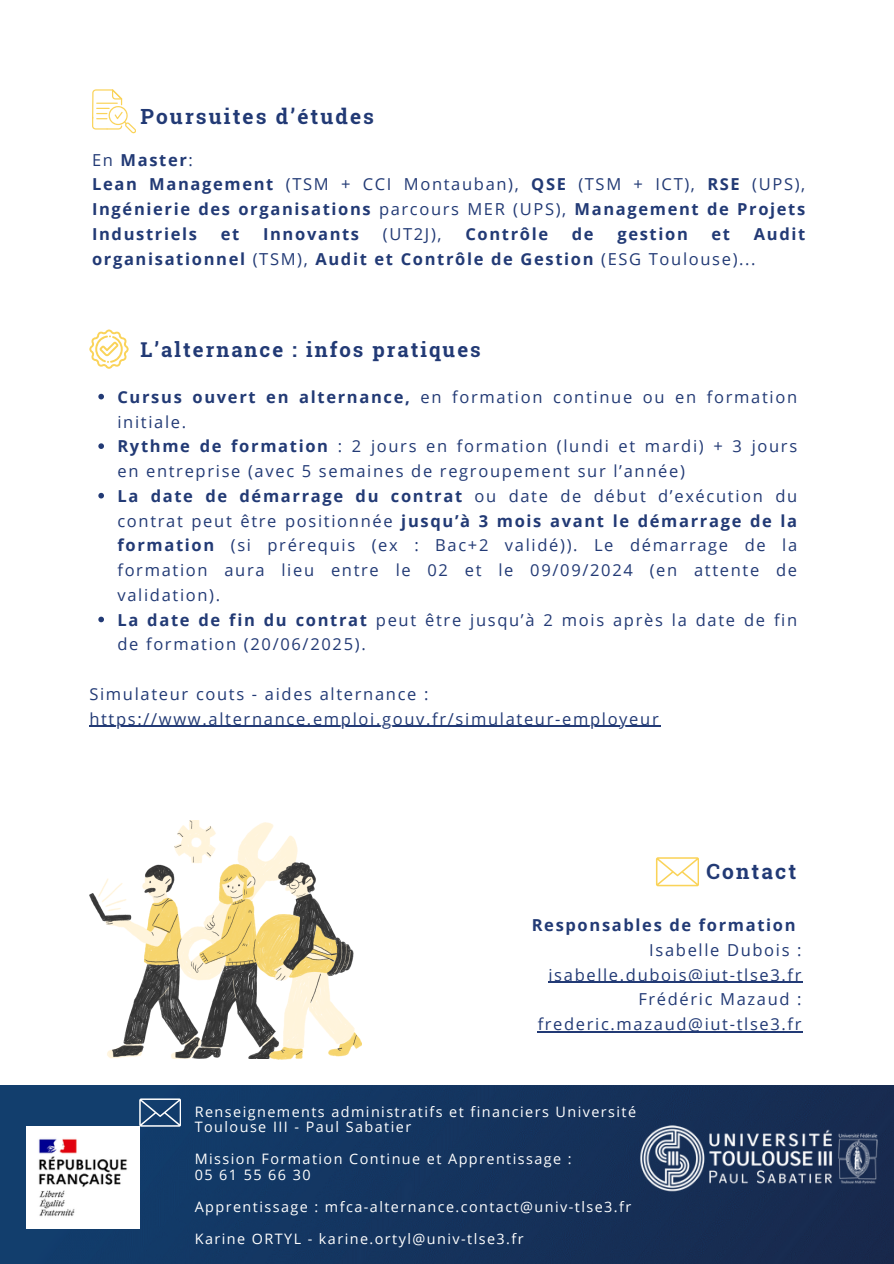
<style>
.page{position:relative;width:894px;height:1264px;background:#fff}
.page>*{position:absolute;margin:0;border:0;box-sizing:border-box;transform-origin:0 0}
.t1{font:700 21px "Roboto Slab";letter-spacing:.1em;color:#223a75}
.t2{font:700 20.85px "Roboto Slab";letter-spacing:.1em;color:#223a75}
.t3{font:700 20.4px "Roboto Slab";letter-spacing:.1em;color:#223a75}
.t4{font:16.5px/24.8px "Open Sans";letter-spacing:.1em;color:#223a75}
.t5{font:700 16.5px/24.8px "Open Sans";letter-spacing:.1em;color:#223a75}
.t6{font:14.4px/15.9px "Open Sans";letter-spacing:.1em;color:#fff}
.t7{font:700 11.85px "Open Sans";letter-spacing:.1em;color:#fff}
.s1{font-weight:400}
.s2{font-weight:700}
</style>
<div class="page">
<img style="left:0;top:1085px;width:893px;height:178px">
<svg style="left:139px;top:1098px;width:42px;height:28px"></svg>
<img style="left:27px;top:1126px;width:112px;height:101px">
<img style="left:630px;top:1110px;width:259px;height:94px">
<svg style="left:89px;top:329px;width:40px;height:40px"></svg>
<svg style="left:656px;top:857px;width:42px;height:29px"></svg>
<svg style="left:92px;top:89px;width:44px;height:44px"></svg>
<svg style="left:98px;top:394px;width:6px;height:5px"></svg>
<svg style="left:98px;top:443px;width:6px;height:6px"></svg>
<svg style="left:98px;top:493px;width:6px;height:5px"></svg>
<svg style="left:98px;top:616px;width:6px;height:6px"></svg>
<hr style="left:89px;top:725px;width:571px;height:2px;background:#223a75">
<svg style="left:89px;top:820px;width:273px;height:238px"></svg>
<hr style="left:548px;top:981px;width:255px;height:1px;background:#223a75">
<hr style="left:537px;top:1031px;width:266px;height:1px;background:#223a75">
<p class="t2" style="left:140px;top:102px;width:235px">Poursuites d’études</p>
<p class="t5" style="left:92px;top:147px;width:714px"><span class="s1">En</span> Master<span class="s1">:<br></span>Lean Management <span class="s1">(TSM + CCI Montauban),</span> QSE <span class="s1">(TSM + ICT),</span> RSE <span class="s1">(UPS), </span>Ingénierie des organisations <span class="s1">parcours MER (UPS),</span> Management de Projets Industriels</p>
<p class="t5" style="left:221px;top:221px;width:20px">et</p>
<p class="t5" style="left:263px;top:221px;width:98px">Innovants</p>
<p class="t4" style="left:383px;top:221px;width:60px">(UT2J),</p>
<p class="t5" style="left:465px;top:221px;width:84px">Contrôle</p>
<p class="t5" style="left:571px;top:221px;width:23px">de</p>
<p class="t5" style="left:617px;top:221px;width:72px">gestion</p>
<p class="t5" style="left:711px;top:221px;width:20px">et</p>
<p class="t5" style="left:92px;top:221px;width:714px;text-indent:661px">Audit organisationnel <span class="s1">(TSM),</span> Audit et Contrôle de Gestion <span class="s1">(ESG Toulouse)...</span></p>
<p class="t3" style="left:140px;top:335px;width:341px">L’alternance : infos pratiques</p>
<p class="t4" style="left:117px;top:384px;width:681px"><span class="s2">Cursus ouvert en alternance,</span> en formation continue ou en formation initiale.<br><span class="s2">Rythme de formation</span> : 2 jours en formation (lundi et mardi) + 3 jours en entreprise (avec 5 semaines de regroupement sur l’année)<br><span class="s2">La date de démarrage du contrat</span> ou date de début d’exécution du contrat peut être positionnée <span class="s2">jusqu’à 3 mois avant le démarrage de la formation</span> (si prérequis (ex : Bac+2 validé)). Le démarrage de la formation aura lieu entre le 02 et le 09/09/2024 (en attente de validation).<br><span class="s2">La date de fin du contrat</span> peut être jusqu’à 2 mois après la date de fin de formation (20/06/2025).</p>
<p class="t4" style="left:89px;top:681px;width:570px">Simulateur couts - aides alternance : https://www.alternance.emploi.gouv.fr/simulateur-employeur</p>
<p class="t1" style="left:706px;top:856px;width:91px">Contact</p>
<p class="t5" style="left:531px;top:912px;width:265px">Responsables de formation</p>
<p class="t4" style="left:537px;top:937px;width:265px;text-align:right">Isabelle Dubois : isabelle.dubois@iut-tlse3.fr<br>Frédéric Mazaud : frederic.mazaud@iut-tlse3.fr</p>
<p class="t6" style="left:195px;top:1102px;width:443px">Renseignements administratifs et financiers Université<br>Toulouse III - Paul Sabatier</p>
<p class="t6" style="left:195px;top:1150px;width:378px">Mission Formation Continue et Apprentissage :<br>05 61 55 66 30</p>
<p class="t6" style="left:195px;top:1198px;width:438px">Apprentissage : mfca-alternance.contact@univ-tlse3.fr</p>
<p class="t6" style="left:195px;top:1230px;width:330px">Karine ORTYL - karine.ortyl@univ-tlse3.fr</p>
<p class="t7" style="left:198px;top:1149px;width:264px">https://www.but-genie-mecanique.fr/</p>
<p class="t7" style="left:195px;top:1203px;width:246px">Courriel : contact.gmp@iut-tlse3.fr</p>
</div>
